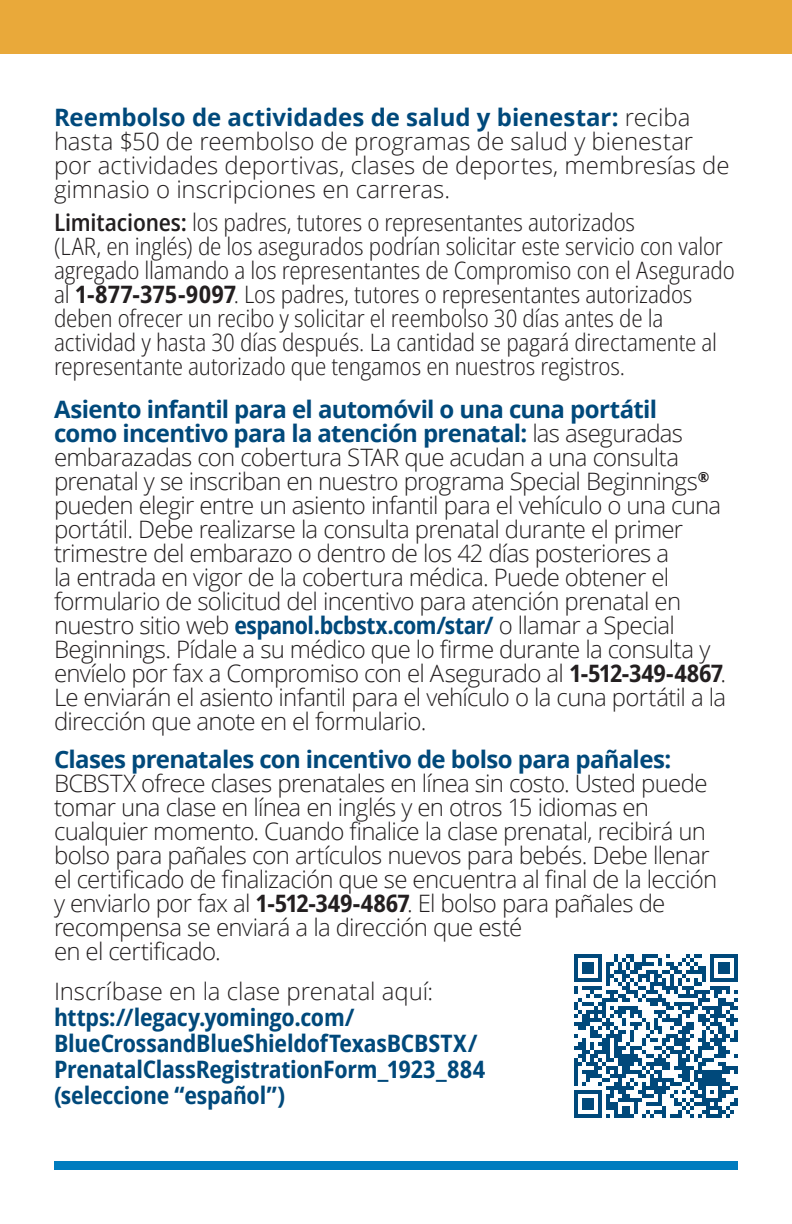
<style>
.page{position:relative;width:792px;height:1224px;background:#fff}
.page>*{position:absolute;margin:0;border:0;box-sizing:border-box;transform-origin:0 0}
.body___nested{font:300 24px/24px "Open Sans";letter-spacing:-.03em;color:#231f20}
.body___nested__limitations{font:300 semi-condensed 24px/24px "Open Sans";letter-spacing:-.01em;color:#231f20}
.body___nested-2{font:300 24px/24px "Open Sans";letter-spacing:-.005em;color:#231f20}
.body_start_here__P{font:700 semi-condensed 24px/26px "Open Sans";letter-spacing:-.01em;color:#00497b}
.s1{font-weight:700;color:#00497b}
.s2{font-weight:600}
.s3{font-weight:700}
.s4{font-weight:700;font-stretch:semi-condensed;color:#00497b}
.s5{font-weight:700;font-stretch:semi-condensed}
.s6{font-weight:300;font-stretch:normal;color:#231f20}
</style>
<div class="page">
<div style="left:54px;top:1161px;width:684px;height:9px;background:#007cbf"></div>
<div style="left:0;top:0;width:792px;height:54px;background:#e9a93a"></div>
<svg style="left:574px;top:954px;width:164px;height:164px"></svg>
<p class="body___nested-2" style="left:54px;top:105px;width:677px"><span class="s1">Reembolso de actividades de salud y bienestar:</span> reciba hasta $50 de reembolso de programas de salud y bienestar por actividades deportivas, clases de deportes, membresías de gimnasio o inscripciones en carreras.</p>
<p class="body___nested__limitations" style="left:54px;top:210px;width:682px"><span class="s2">Limitaciones:</span> los padres, tutores o representantes autorizados<br>(LAR, en inglés) de los asegurados podrían solicitar este servicio con valor agregado llamando a los representantes de Compromiso con el Asegurado al <span class="s3">1-877-375-9097</span>. Los padres, tutores o representantes autorizados deben ofrecer un recibo y solicitar el reembolso 30 días antes de la actividad y hasta 30 días después. La cantidad se pagará directamente al representante autorizado que tengamos en nuestros registros.</p>
<p class="body___nested" style="left:54px;top:396px;width:674px"><span class="s1">Asiento infantil para el automóvil o una cuna portátil como incentivo para la atención prenatal:</span> las aseguradas embarazadas con cobertura STAR que acudan a una consulta prenatal y se inscriban en nuestro programa Special Beginnings<sup>® </sup>pueden elegir entre un asiento infantil para el vehículo o una cuna portátil. Debe realizarse la consulta prenatal durante el primer trimestre del embarazo o dentro de los 42 días posteriores a<br>la entrada en vigor de la cobertura médica. Puede obtener el formulario de solicitud del incentivo para atención prenatal en nuestro sitio web <span class="s4">espanol.bcbstx.com/star/</span> o llamar a Special Beginnings. Pídale a su médico que lo firme durante la consulta y envíelo por fax a Compromiso con el Asegurado al <span class="s5">1-512-349-4867</span>.<br>Le enviarán el asiento infantil para el vehículo o la cuna portátil a la dirección que anote en el formulario.</p>
<p class="body___nested" style="left:54px;top:747px;width:665px"><span class="s1">Clases prenatales con incentivo de bolso para pañales:<br></span>BCBSTX ofrece clases prenatales en línea sin costo. Usted puede tomar una clase en línea en inglés y en otros 15 idiomas en cualquier momento. Cuando finalice la clase prenatal, recibirá un bolso para pañales con artículos nuevos para bebés. Debe llenar el certificado de finalización que se encuentra al final de la lección y enviarlo por fax al <span class="s5">1‑512‑349‑4867</span>. El bolso para pañales de recompensa se enviará a la dirección que esté<br>en el certificado.</p>
<p class="body_start_here__P" style="left:54px;top:977px;width:433px"><span class="s6">Inscríbase en la clase prenatal aquí: </span>https://legacy.yomingo.com/ BlueCrossandBlueShieldofTexasBCBSTX/ PrenatalClassRegistrationForm_1923_884 (seleccione “español”)</p>
</div>
